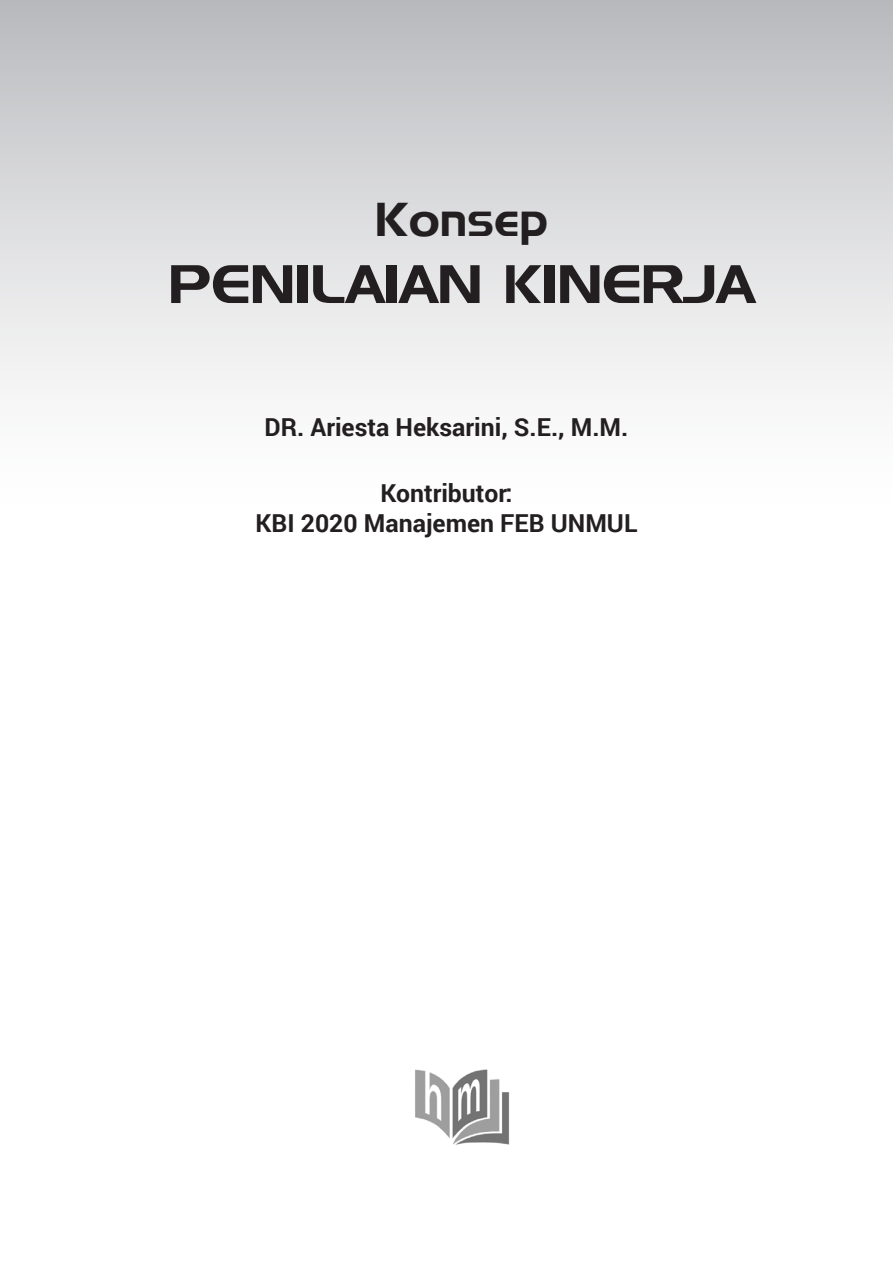
<style>
.page{position:relative;width:893px;height:1276px;background:#fff}
.page>*{position:absolute;margin:0;border:0;box-sizing:border-box;transform-origin:0 0}
.t1{font:54px "Denmark";color:#231f20}
.t2{font:47.25px "Denmark";color:#231f20}
.t3{font:700 24.75px/29.7px "Roboto";color:#231f20;text-align:center}
</style>
<div class="page">
<div style="left:0;top:0;width:893px;height:506px;background:linear-gradient(to bottom,#bcbdc0,#fff)"></div>
<img style="left:415px;top:1069px;width:95px;height:76px">
<h2 class="t2" style="left:375px;top:191px;width:175px">Konsep</h2>
<h1 class="t1" style="left:168px;top:251px;width:588px">PENILAIAN KINERJA</h1>
<p class="t3" style="left:265px;top:412px;width:365px">DR. Ariesta Heksarini, S.E., M.M.</p>
<p class="t3" style="left:256px;top:478px;width:383px">Kontributor:<br>KBI 2020 Manajemen FEB UNMUL</p>
</div>
